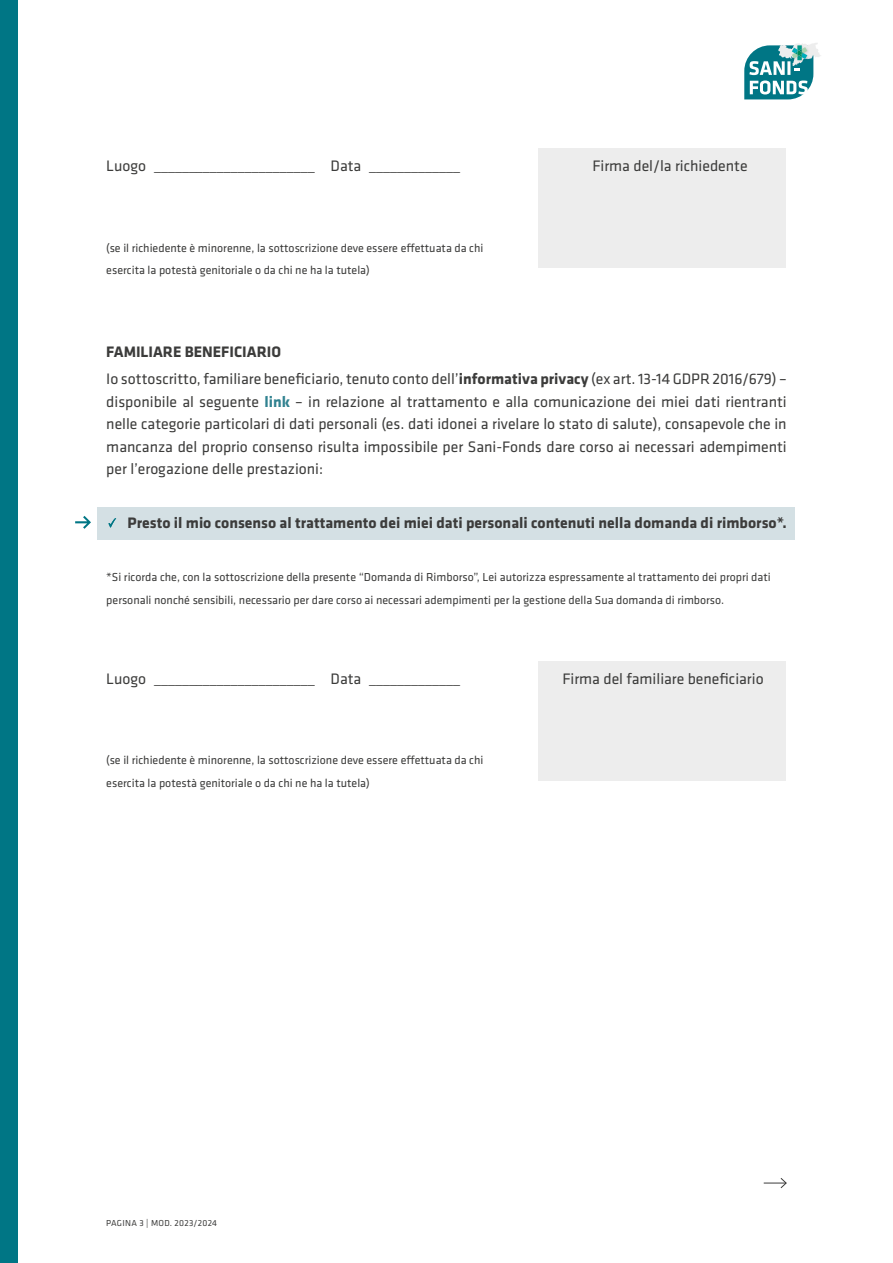
<style>
.page{position:relative;width:893px;height:1263px;background:#fff}
.page>*{position:absolute;margin:0;border:0;box-sizing:border-box;transform-origin:0 0}
.t1{font:15.75px/22.5px "Klavika";color:#3c3c3b}
.t2{font:700 15.75px "Klavika";color:#3c3c3b}
.t3{font:12px/22.5px "Klavika";color:#3c3c3b}
.t4{font:9px "Klavika";letter-spacing:.03em;color:#3c3c3b}
.s1{font-weight:700}
.s2{font-weight:700;color:#318290}
</style>
<div class="page">
<svg style="left:744px;top:43px;width:77px;height:56px"></svg>
<div style="left:0;top:0;width:17px;height:1263px;background:#007685"></div>
<svg style="left:764px;top:1178px;width:23px;height:11px"></svg>
<div style="left:538px;top:149px;width:248px;height:119px;background:#ededed"></div>
<div style="left:538px;top:661px;width:248px;height:119px;background:#ededed"></div>
<div style="left:98px;top:507px;width:697px;height:33px;background:#d4e0e4"></div>
<svg style="left:108px;top:518px;width:8px;height:9px"></svg>
<svg style="left:75px;top:516px;width:16px;height:13px"></svg>
<p class="t1" style="left:106px;top:154px;width:355px">Luogo _______________________ Data _____________</p>
<p class="t1" style="left:592px;top:154px;width:157px">Firma del/la richiedente</p>
<p class="t3" style="left:106px;top:236px;width:379px">(se il richiedente è minorenne, la sottoscrizione deve essere effettuata da chi esercita la potestà genitoriale o da chi ne ha la tutela)</p>
<p class="t1" style="left:106px;top:338px;width:682px;line-height:26.7px"><span class="s1">FAMILIARE BENEFICIARIO<br></span>Io sottoscritto, familiare beneficiario, tenuto conto dell’<span class="s1">informativa privacy</span> (ex art. 13-14 GDPR 2016/679) –</p>
<p class="t1" style="left:106px;top:390px;width:682px;text-align:justify">disponibile al seguente <span class="s2">link</span> – in relazione al trattamento e alla comunicazione dei miei dati rientranti nelle categorie particolari di dati personali (es. dati idonei a rivelare lo stato di salute), consapevole che in mancanza del proprio consenso risulta impossibile per Sani-Fonds dare corso ai necessari adempimenti per l’erogazione delle prestazioni:</p>
<p class="t2" style="left:128px;top:514px;width:661px">Presto il mio consenso al trattamento dei miei dati personali contenuti nella domanda di rimborso*.</p>
<p class="t3" style="left:106px;top:565px;width:666px">*Si ricorda che, con la sottoscrizione della presente “Domanda di Rimborso”, Lei autorizza espressamente al trattamento dei propri dati personali nonché sensibili, necessario per dare corso ai necessari adempimenti per la gestione della Sua domanda di rimborso.</p>
<p class="t1" style="left:106px;top:667px;width:355px">Luogo _______________________ Data _____________</p>
<p class="t1" style="left:562px;top:667px;width:203px">Firma del familiare beneficiario</p>
<p class="t3" style="left:106px;top:748px;width:379px">(se il richiedente è minorenne, la sottoscrizione deve essere effettuata da chi esercita la potestà genitoriale o da chi ne ha la tutela)</p>
<p class="t4" style="left:106px;top:1217px;width:112px">PAGINA 3 | MOD. 2023/2024</p>
</div>
